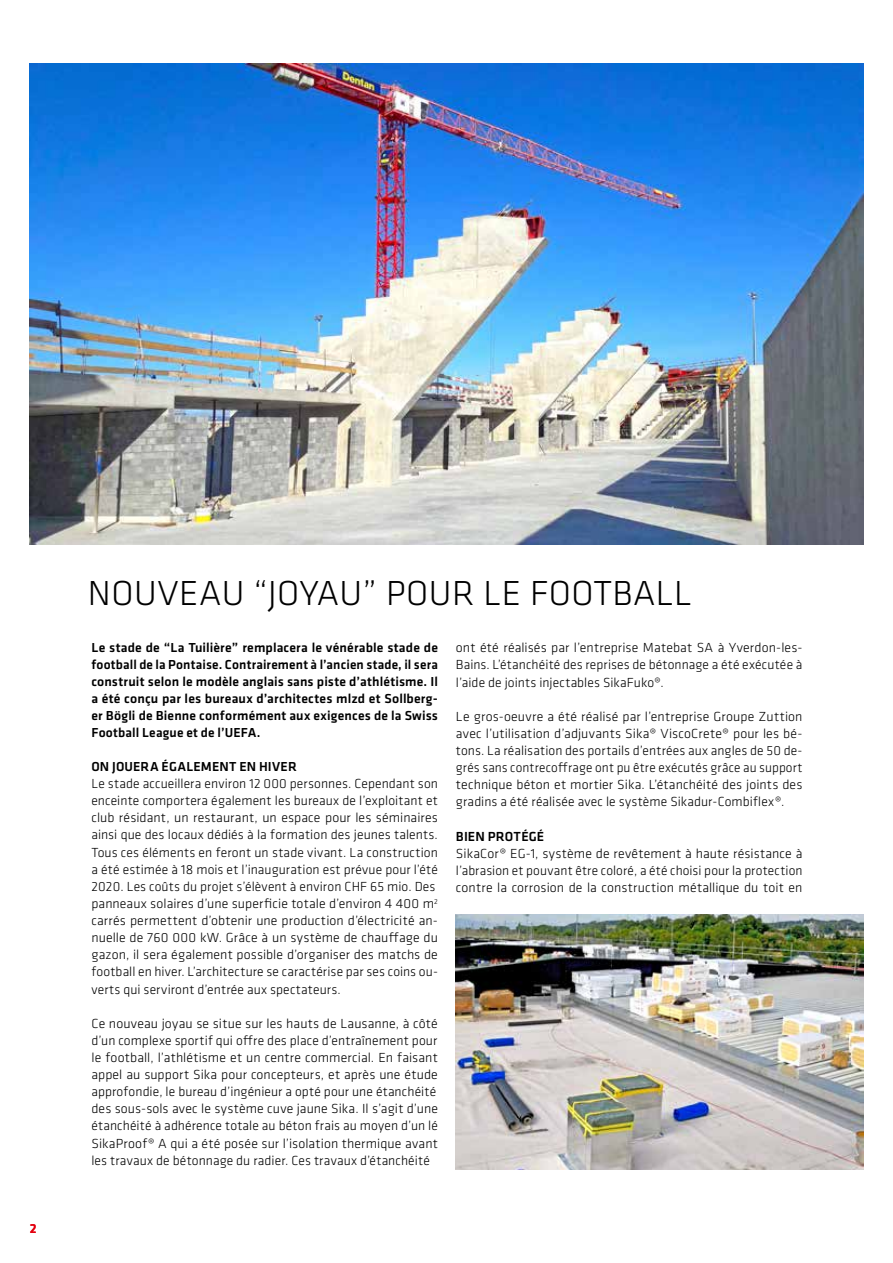
<style>
.page{position:relative;width:893px;height:1263px;background:#fff}
.page>*{position:absolute;margin:0;border:0;box-sizing:border-box;transform-origin:0 0}
.t1{font:300 36px "Klavika";letter-spacing:.015em;color:#000}
.t2{font:300 13.65px/17.1px "Klavika";letter-spacing:.005em;color:#000;text-align:justify}
.t3{font:500 13.65px "Klavika";letter-spacing:.015em;color:#000}
.t4{font:500 13.5px/17px "Klavika";letter-spacing:.01em;color:#000;text-align:justify}
.t5{font:500 13.5px "Klavika";color:#e3000f}
</style>
<div class="page">
<img style="left:455px;top:914px;width:408px;height:255px">
<img style="left:30px;top:64px;width:833px;height:480px">
<p class="t5" style="left:30px;top:1219px;width:8px">2</p>
<h1 class="t1" style="left:88px;top:572px;width:606px">NOUVEAU “JOYAU” POUR LE FOOTBALL</h1>
<p class="t4" style="left:91px;top:639px;width:348px">Le stade de “La Tuilière” remplacera le vénérable stade de football de la Pontaise. Contrairement à l’ancien stade, il sera construit selon le modèle anglais sans piste d’athlétisme. Il a été conçu par les bureaux d’architectes mlzd et Sollberg&shy;er Bögli de Bienne conformément aux exigences de la Swiss Football League et de l’UEFA.</p>
<p class="t4" style="left:91px;top:758px;width:207px">ON JOUERA ÉGALEMENT EN HIVER</p>
<p class="t2" style="left:91px;top:775px;width:348px;text-align:left">Le stade accueillera environ 12 000 personnes. Cependant son enceinte comportera également les bureaux de l’exploitant et club résidant, un restaurant, un espace pour les séminaires ainsi que des locaux dédiés à la formation des jeunes talents.<br>Tous ces éléments en feront un stade vivant. La construction a été estimée à 18 mois et l’inauguration est prévue pour l’été 2020. Les coûts du projet s’élèvent à environ CHF 65 mio. Des panneaux solaires d’une superficie totale d’environ 4 400 m<sup>2 </sup>carrés permettent d’obtenir une production d’électricité an&shy;nuelle de 760 000 kW. Grâce à un système de chauffage du gazon, il sera également possible d’organiser des matchs de football en hiver. L’architecture se caractérise par ses coins ou&shy;verts qui serviront d’entrée aux spectateurs.</p>
<p class="t2" style="left:91px;top:1014px;width:348px;text-align:left">Ce nouveau joyau se situe sur les hauts de Lausanne, à côté d’un complexe sportif qui offre des place d’entraînement pour le football, l’athlétisme et un centre commercial. En faisant appel au support Sika pour concepteurs, et après une étude approfondie, le bureau d’ingénieur a opté pour une étanchéité des sous-sols avec le système cuve jaune Sika. Il s’agit d’une étanchéité à adhérence totale au béton frais au moyen d’un lé SikaProof® A qui a été posée sur l’isolation thermique avant les travaux de bétonnage du radier. Ces travaux d’étanchéité</p>
<p class="t2" style="left:456px;top:639px;width:348px">ont été réalisés par l’entreprise Matebat SA à Yverdon-les-Bains. L’étanchéité des reprises de bétonnage a été exécutée à l’aide de joints injectables SikaFuko®.</p>
<p class="t2" style="left:456px;top:708px;width:348px">Le gros-oeuvre a été réalisé par l’entreprise Groupe Zuttion avec l’utilisation d’adjuvants Sika® ViscoCrete® pour les bé&shy;tons. La réalisation des portails d’entrées aux angles de 50 de&shy;grés sans contrecoffrage ont pu être exécutés grâce au support technique béton et mortier Sika. L’étanchéité des joints des gradins a été réalisée avec le système Sikadur-Combiflex®.</p>
<p class="t3" style="left:456px;top:827px;width:90px">BIEN PROTÉGÉ</p>
<p class="t2" style="left:456px;top:844px;width:348px">SikaCor® EG-1, système de revêtement à haute résistance à l’abrasion et pouvant être coloré, a été choisi pour la protection contre la corrosion de la construction métallique du toit en</p>
</div>
